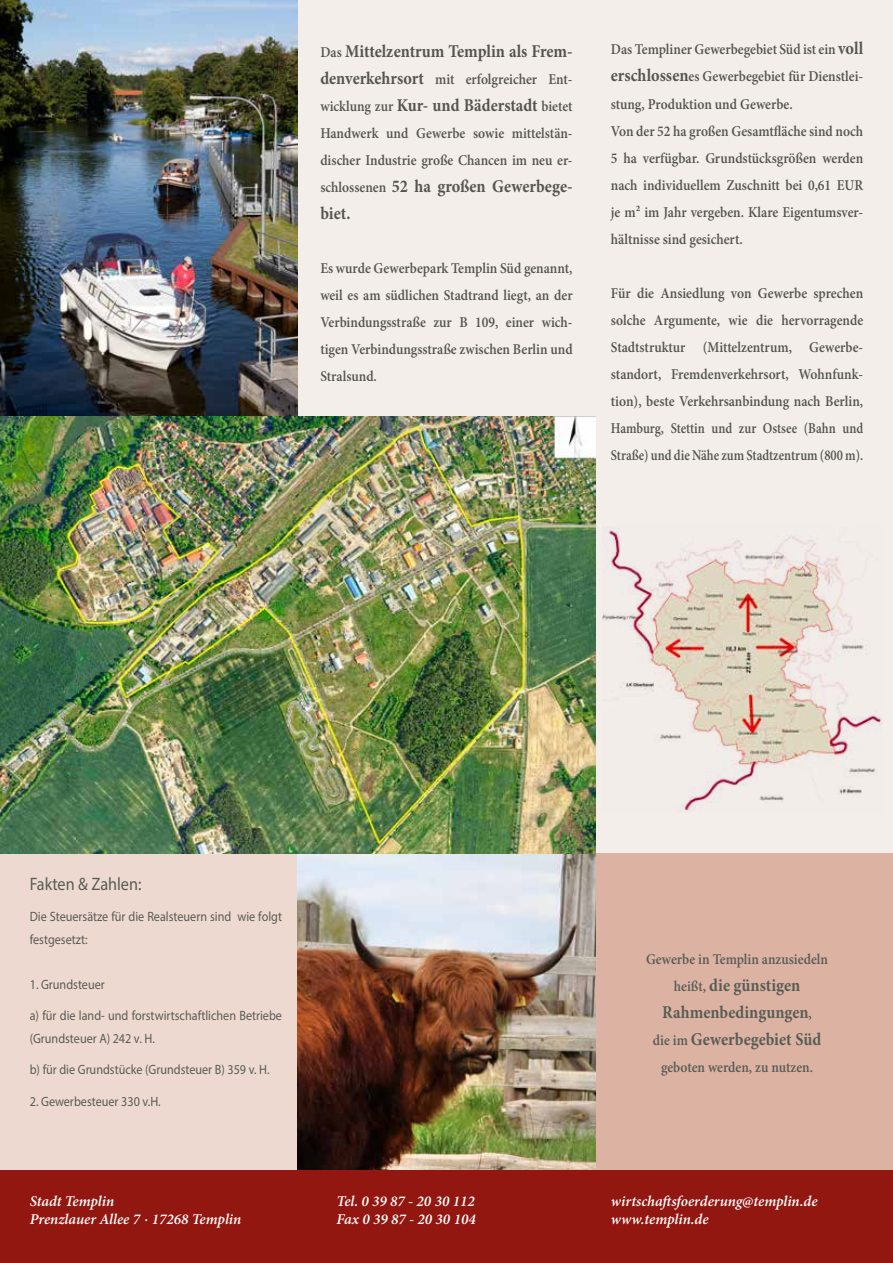
<style>
.page{position:relative;width:893px;height:1263px;background:#f4eeeb}
.page>*{position:absolute;margin:0;border:0;box-sizing:border-box;transform-origin:0 0}
.t1{font:700 18px/27px "Minion Pro";color:#595c56;scale:.9 1}
.t2{font:18px "Myriad Pro";color:#595c56;scale:.9 1}
.t3{font:600 15px/27px "Minion Pro";color:#595c56;text-align:justify;scale:.9 1}
.t4{font:italic 600 15px/18px "Minion Pro";color:#fff}
.t5{font:13.5px/22.5px "Myriad Pro";color:#595c56;scale:.9 1}
.s1{font-weight:600;font-size:15px}
.s2{font-weight:700;font-size:18px}
</style>
<div class="page">
<div style="left:455px;top:854px;width:438px;height:324px;background:#dcb3a3"></div>
<div style="left:0;top:854px;width:491px;height:324px;background:#eed9d0"></div>
<img style="left:0;top:0;width:298px;height:417px">
<img style="left:298px;top:854px;width:298px;height:316px">
<div style="left:0;top:1170px;width:893px;height:93px;background:#911710"></div>
<img style="left:0;top:417px;width:596px;height:436px">
<img style="left:602px;top:526px;width:280px;height:286px">
<p class="t1" style="left:320px;top:39px;width:282px"><span class="s1">Das</span> Mittelzentrum Templin als Frem-</p>
<p class="t3" style="left:320px;top:66px;width:282px"><span class="s2">denverkehrsort</span> mit erfolgreicher Ent&shy;wicklung zur <span class="s2">Kur- und Bäderstadt</span> bietet Handwerk und Gewerbe sowie mittelstän&shy;discher Industrie große Chancen im neu er-</p>
<p class="t1" style="left:320px;top:174px;width:282px"><span class="s1">schlossenen</span> 52 ha großen Gewerbege&shy;biet.</p>
<p class="t3" style="left:320px;top:255px;width:282px">Es wurde Gewerbepark Templin Süd genannt, weil es am südlichen Stadtrand liegt, an der Verbindungsstraße zur B 109, einer wich&shy;tigen Verbindungsstraße zwischen Berlin und Stralsund.</p>
<p class="t3" style="left:611px;top:37px;width:282px;text-align:left">Das Templiner Gewerbegebiet Süd ist ein <span class="s2">voll erschlossen</span>es Gewerbegebiet für Dienstlei&shy;stung, Produktion und Gewerbe.<br>Von der 52 ha großen Gesamtfläche sind noch 5 ha verfügbar. Grundstücksgrößen werden nach individuellem Zuschnitt bei 0,61 EUR je m² im Jahr vergeben. Klare Eigentumsver&shy;hältnisse sind gesichert.</p>
<p class="t3" style="left:611px;top:280px;width:282px">Für die Ansiedlung von Gewerbe sprechen solche Argumente, wie die hervorragende Stadtstruktur (Mittelzentrum, Gewerbe&shy;standort, Fremdenverkehrsort, Wohnfunk&shy;tion), beste Verkehrsanbindung nach Berlin, Hamburg, Stettin und zur Ostsee (Bahn und Straße) und die Nähe zum Stadtzentrum (800 m).</p>
<p class="t2" style="left:30px;top:875px;width:126px">Fakten &amp; Zahlen:</p>
<p class="t5" style="left:30px;top:906px;width:282px">Die Steuersätze für die Realsteuern sind wie folgt festgesetzt:</p>
<p class="t5" style="left:30px;top:973px;width:85px">1. Grundsteuer</p>
<p class="t5" style="left:30px;top:1005px;width:282px">a) für die land- und forstwirtschaftlichen Betriebe (Grundsteuer A) 242 v. H.</p>
<p class="t5" style="left:30px;top:1059px;width:268px">b) für die Grundstücke (Grundsteuer B) 359 v. H.</p>
<p class="t5" style="left:30px;top:1090px;width:147px">2. Gewerbesteuer 330 v.H.</p>
<p class="t3" style="left:646px;top:946px;width:204px">Gewerbe in Templin anzusiedeln</p>
<p class="t1" style="left:653px;top:973px;width:189px;text-align:center"><span class="s1">heißt,</span> die günstigen<br>Rahmenbedingungen<span class="s1">, die im</span> Gewerbegebiet Süd</p>
<p class="t3" style="left:661px;top:1054px;width:170px">geboten werden, zu nutzen.</p>
<p class="t4" style="left:30px;top:1193px;width:213px">Stadt Templin<br>Prenzlauer Allee 7 . 17268 Templin</p>
<p class="t4" style="left:337px;top:1193px;width:141px">Tel. 0 39 87 - 20 30 112<br>Fax 0 39 87 - 20 30 104</p>
<p class="t4" style="left:611px;top:1193px;width:208px">wirtschaftsfoerderung@templin.de www.templin.de</p>
</div>
